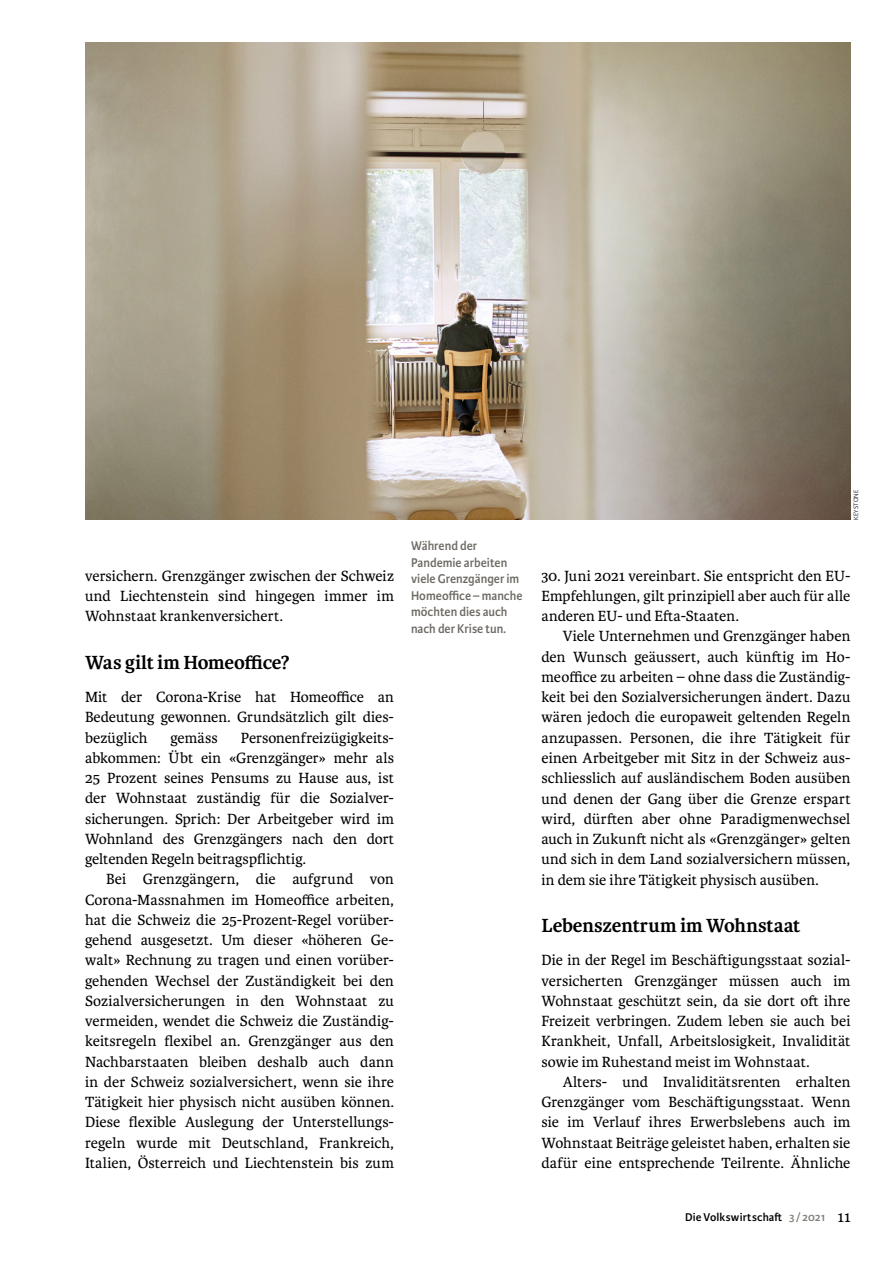
<style>
.page{position:relative;width:893px;height:1263px;background:#fff}
.page>*{position:absolute;margin:0;border:0;box-sizing:border-box;transform-origin:0 0}
.t1{font:700 20.25px "Karmina";letter-spacing:-.005em;color:#000}
.t2{font:15.75px/20.2px "Karmina";letter-spacing:.005em;color:#000;text-align:justify}
.t3{font:600 13.5px/16.5px "Karmina Sans";color:#6d6a63;scale:.95 1}
.t4{font:600 12px "Karmina Sans";letter-spacing:.01em;color:#000}
.t5{font:300 6.75px "Karmina Sans";letter-spacing:.01em;color:#000}
.s1{color:#81807a}
.s2{font-family:"Karmina";font-weight:400;font-size:16.5px}
</style>
<div class="page">
<img style="left:85px;top:43px;width:765px;height:476px">
<p class="t2" style="left:85px;top:565px;width:311px">versichern. Grenzgänger zwischen der Schweiz und Liechtenstein sind hingegen immer im Wohnstaat krankenversichert.</p>
<p class="t1" style="left:85px;top:651px;width:206px">Was gilt im Homeoffice?</p>
<p class="t2" style="left:85px;top:687px;width:310px">Mit der Corona-Krise hat Homeoffice an Bedeutung gewonnen. Grundsätzlich gilt dies&shy;bezüglich</p>
<p class="t2" style="left:85px;top:728px;width:311px;text-indent:156px">Personenfreizügigkeits&shy;abkommen: Übt ein «Grenzgänger» mehr als 25 Prozent seines Pensums zu Hause aus, ist der Wohnstaat zuständig für die Sozialver&shy;sicherungen. Sprich: Der Arbeitgeber wird im Wohnland des Grenzgängers nach den dort geltenden Regeln beitragspflichtig.</p>
<p class="t2" style="left:85px;top:869px;width:311px;text-indent:21px">Bei Grenzgängern, die aufgrund von Corona-Massnahmen im Homeoffice arbeiten, hat die Schweiz die 25-Prozent-Regel vorüber&shy;gehend ausgesetzt. Um dieser «höheren Ge&shy;walt» Rechnung zu tragen und einen vorüber&shy;gehenden Wechsel der Zuständigkeit bei den Sozialversicherungen in den Wohnstaat zu vermeiden, wendet die Schweiz die Zuständig&shy;keitsregeln flexibel an. Grenzgänger aus den Nachbarstaaten bleiben deshalb auch dann in der Schweiz sozialversichert, wenn sie ihre Tätigkeit hier physisch nicht ausüben können.<br>Diese flexible Auslegung der Unterstellungs&shy;regeln wurde mit Deutschland, Frankreich, Italien, Österreich und Liechtenstein bis zum</p>
<p class="t2" style="left:171px;top:728px;width:49px">gemäss</p>
<p class="t3" style="left:411px;top:538px;width:119px">Während der<br>Pandemie arbeiten viele Grenzgänger im<br>Homeoffice – manche möchten dies auch nach der Krise tun.</p>
<p class="t5" style="left:852px;top:520px;width:31px;rotate:-90deg">KEYSTONE</p>
<p class="t2" style="left:541px;top:566px;width:310px">30. Juni 2021 vereinbart. Sie entspricht den EU-Empfehlungen, gilt prinzipiell aber auch für alle anderen EU- und Efta-Staaten.</p>
<p class="t2" style="left:541px;top:626px;width:311px;text-indent:21px">Viele Unternehmen und Grenzgänger haben den Wunsch geäussert, auch künftig im Ho&shy;meoffice zu arbeiten – ohne dass die Zuständig&shy;keit bei den Sozialversicherungen ändert. Dazu wären jedoch die europaweit geltenden Regeln anzupassen. Personen, die ihre Tätigkeit für einen Arbeitgeber mit Sitz in der Schweiz aus&shy;schliesslich auf ausländischem Boden ausüben und denen der Gang über die Grenze erspart wird, dürften aber ohne Paradigmenwechsel auch in Zukunft nicht als «Grenzgänger» gelten und sich in dem Land sozialversichern müssen, in dem sie ihre Tätigkeit physisch ausüben.</p>
<p class="t1" style="left:541px;top:914px;width:260px">Lebenszentrum im Wohnstaat</p>
<p class="t2" style="left:541px;top:950px;width:311px">Die in der Regel im Beschäftigungsstaat sozial&shy;versicherten Grenzgänger müssen auch im Wohnstaat geschützt sein, da sie dort oft ihre Freizeit verbringen. Zudem leben sie auch bei Krankheit, Unfall, Arbeitslosigkeit, Invalidität sowie im Ruhestand meist im Wohnstaat.</p>
<p class="t2" style="left:541px;top:1072px;width:311px;text-indent:21px">Alters- und Invaliditätsrenten erhalten Grenzgänger vom Beschäftigungsstaat. Wenn sie im Verlauf ihres Erwerbslebens auch im Wohnstaat Beiträge geleistet haben, erhalten sie dafür eine entsprechende Teilrente. Ähnliche</p>
<p class="t4" style="left:685px;top:1210px;width:167px">Die Volkswirtschaft <span class="s1">3 /2021</span> <span class="s2">11</span></p>
</div>
